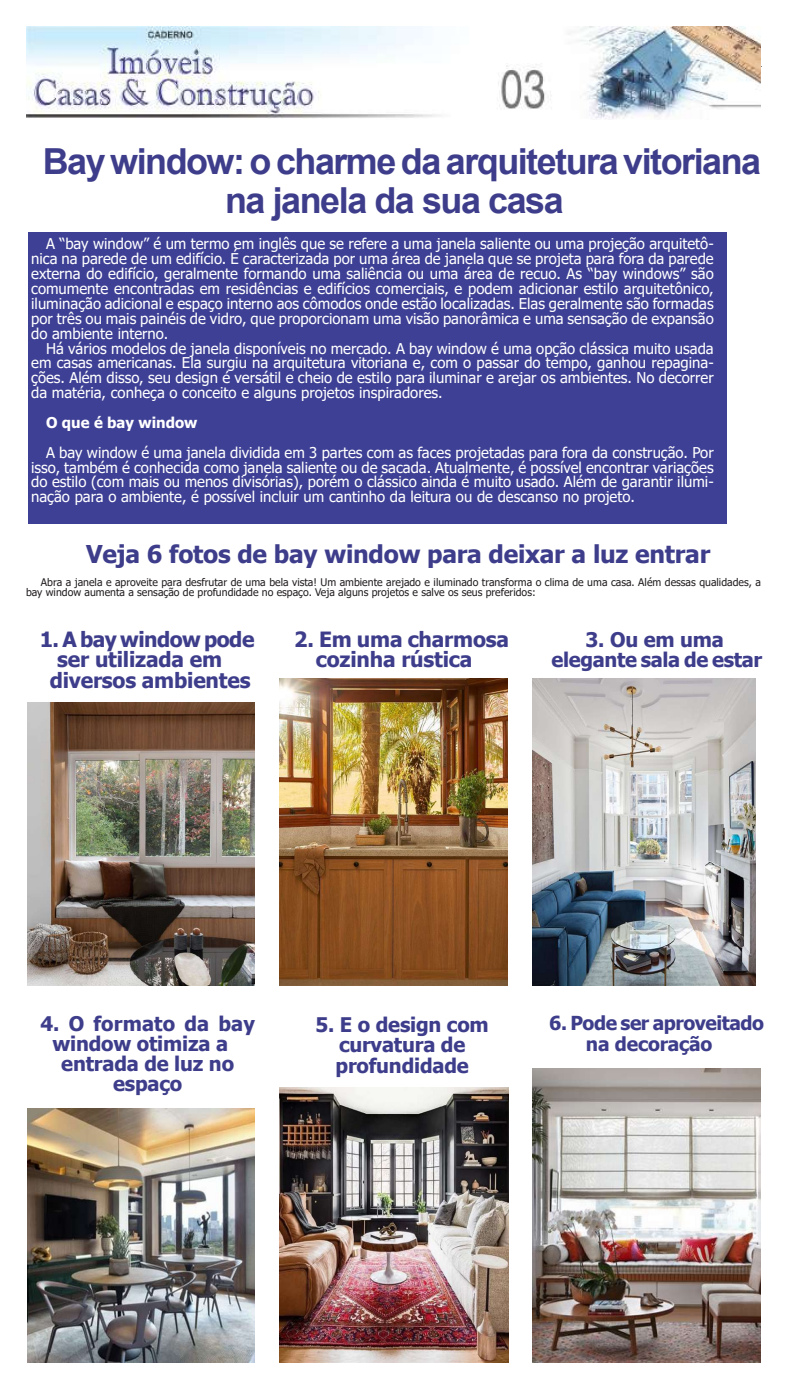
<style>
.page{position:relative;width:787px;height:1389px;background:#fff}
.page>*{position:absolute;margin:0;border:0;box-sizing:border-box;transform-origin:0 0}
.t1{font:700 35.88px/39.4px "Arial";letter-spacing:-.04em;color:#3d3d8b;text-align:center}
.t2{font:700 24.5px "Tahoma";letter-spacing:-.01em;color:#3d3d8b}
.t3{font:700 21px/20.1px "Tahoma";letter-spacing:-.01em;color:#3d3d8b}
.t4{font:700 20.12px/20.1px "Tahoma";letter-spacing:-.01em;color:#3d3d8b;text-align:center}
.t5{font:700 19.25px/20.1px "Tahoma";letter-spacing:-.025em;color:#3d3d8b}
.t6{font:14.88px/14.9px "Tahoma";color:#fff;text-align:justify}
.t7{font:700 14.88px "Tahoma";color:#fff}
.t8{font:10.5px/10.5px "Tahoma";color:#231f20}
</style>
<div class="page">
<img style="left:26px;top:26px;width:734px;height:93px">
<div style="left:28px;top:232px;width:697px;height:291px;background:#3e4095"></div>
<img style="left:27px;top:702px;width:227px;height:284px">
<img style="left:279px;top:678px;width:228px;height:308px">
<img style="left:532px;top:678px;width:223px;height:308px">
<img style="left:27px;top:1109px;width:227px;height:254px">
<img style="left:279px;top:1088px;width:229px;height:275px">
<img style="left:532px;top:1069px;width:228px;height:294px">
<h1 class="t1" style="left:43px;top:142px;width:719px">Bay window: o charme da arquitetura vitoriana na janela da sua casa</h1>
<p class="t6" style="left:31px;top:237px;width:683px;text-indent:15px">A “bay window” é um termo em inglês que se refere a uma janela saliente ou uma projeção arquitetô&shy;nica na parede de um edifício. É caracterizada por uma área de janela que se projeta para fora da parede externa do edifício, geralmente formando uma saliência ou uma área de recuo. As “bay windows” são comumente encontradas em residências e edifícios comerciais, e podem adicionar estilo arquitetônico, iluminação adicional e espaço interno aos cômodos onde estão localizadas. Elas geralmente são formadas por três ou mais painéis de vidro, que proporcionam uma visão panorâmica e uma sensação de expansão do ambiente interno.</p>
<p class="t6" style="left:31px;top:342px;width:683px;text-indent:15px">Há vários modelos de janela disponíveis no mercado. A bay window é uma opção clássica muito usada em casas americanas. Ela surgiu na arquitetura vitoriana e, com o passar do tempo, ganhou repagina&shy;ções. Além disso, seu design é versátil e cheio de estilo para iluminar e arejar os ambientes. No decorrer da matéria, conheça o conceito e alguns projetos inspiradores.</p>
<p class="t7" style="left:46px;top:412px;width:153px">O que é bay window</p>
<p class="t6" style="left:31px;top:446px;width:683px;text-indent:15px">A bay window é uma janela dividida em 3 partes com as faces projetadas para fora da construção. Por isso, também é conhecida como janela saliente ou de sacada. Atualmente, é possível encontrar variações do estilo (com mais ou menos divisórias), porém o clássico ainda é muito usado. Além de garantir ilumi&shy;nação para o ambiente, é possível incluir um cantinho da leitura ou de descanso no projeto.</p>
<h2 class="t2" style="left:86px;top:537px;width:625px">Veja 6 fotos de bay window para deixar a luz entrar</h2>
<p class="t8" style="left:26px;top:577px;width:736px;text-indent:15px">Abra a janela e aproveite para desfrutar de uma bela vista! Um ambiente arejado e iluminado transforma o clima de uma casa. Além dessas qualidades, a bay window aumenta a sensação de profundidade no espaço. Veja alguns projetos e salve os seus preferidos:</p>
<h3 class="t3" style="left:40px;top:630px;width:216px">1. A bay window pode</h3>
<h3 class="t3" style="left:57px;top:651px;width:166px">ser utilizada em</h3>
<h3 class="t3" style="left:50px;top:671px;width:202px">diversos ambientes</h3>
<h3 class="t3" style="left:316px;top:630px;width:194px;text-indent:-22px">2. Em uma charmosa cozinha rústica</h3>
<h3 class="t4" style="left:551px;top:630px;width:212px">3. Ou em uma elegante sala de estar</h3>
<h3 class="t4" style="left:40px;top:1015px;width:216px">4. O formato da bay</h3>
<h3 class="t4" style="left:52px;top:1035px;width:177px">window otimiza a</h3>
<h3 class="t4" style="left:61px;top:1055px;width:174px">entrada de luz no</h3>
<h3 class="t4" style="left:113px;top:1075px;width:71px">espaço</h3>
<h3 class="t4" style="left:315px;top:1016px;width:175px">5. E o design com curvatura de profundidade</h3>
<p class="t5" style="left:585px;top:1014px;width:179px;text-indent:-37px">6. Pode ser aproveitado na decoração</p>
</div>
